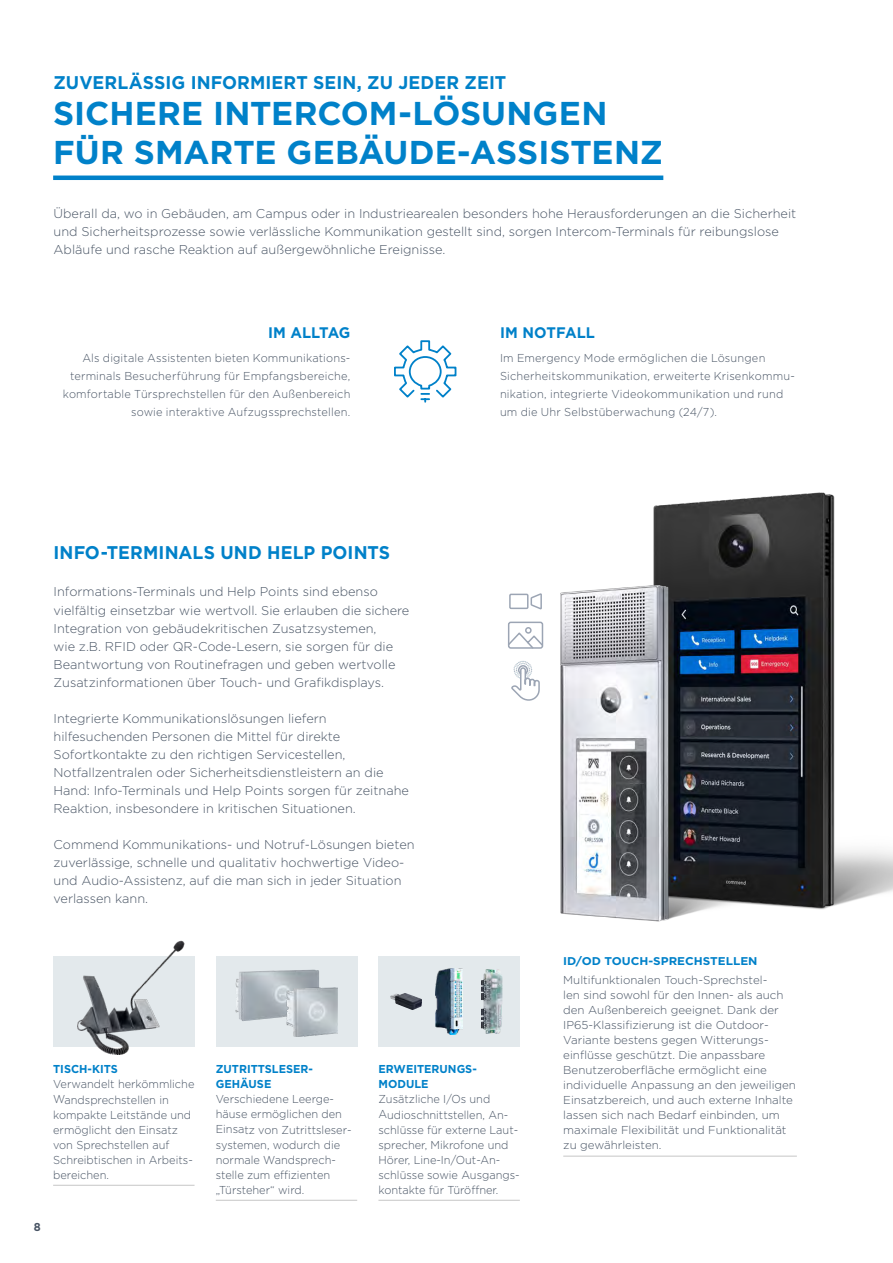
<style>
.page{position:relative;width:893px;height:1263px;background:#fff}
.page>*{position:absolute;margin:0;border:0;box-sizing:border-box;transform-origin:0 0}
.t1{font:700 33px/39px "Gotham";color:#0081c9}
.t2{font:700 18.3px "Gotham";letter-spacing:.005em;color:#0081c9;scale:.96 1}
.t3{font:700 15.3px "Gotham";letter-spacing:.005em;color:#0081c9;scale:.96 1}
.t4{font:700 15.3px "Gotham";letter-spacing:-.015em;color:#0081c9;scale:.96 1}
.t5{font:300 12.75px/18px "Gotham";color:#485464}
.t6{font:300 11.55px/15px "Gotham";color:#485464;scale:.96 1}
.t7{font:300 11.55px/15px "Gotham";color:#485464}
.t8{font:700 11.55px/15px "Gotham";color:#0081c9;scale:.96 1}
.t9{font:700 11.55px "Gotham";color:#485464;scale:.96 1}
.t10{font:700 11.25px "Gotham";color:#0081c9;scale:1.05 1}
</style>
<div class="page">
<img style="left:653px;top:492px;width:240px;height:418px">
<img style="left:507px;top:561px;width:285px;height:361px">
<div style="left:53px;top:956px;width:142px;height:90px;background:#e3e9ec"></div>
<div style="left:378px;top:956px;width:142px;height:90px;background:#e3e9ec"></div>
<svg style="left:216px;top:956px;width:141px;height:90px;background:#d8dee2"></svg>
<img style="left:481px;top:969px;width:21px;height:65px">
<img style="left:390px;top:993px;width:32px;height:17px">
<img style="left:435px;top:968px;width:28px;height:67px">
<svg style="left:394px;top:340px;width:63px;height:63px"></svg>
<img style="left:236px;top:969px;width:77px;height:21px">
<img style="left:287px;top:987px;width:51px;height:50px">
<img style="left:78px;top:941px;width:107px;height:113px">
<hr style="left:563px;top:1156px;width:234px;height:1px;background:#c6c6c6">
<hr style="left:53px;top:176px;width:610px;height:4px;background:#0081c9">
<hr style="left:216px;top:1200px;width:141px;height:1px;background:#c6c6c6">
<hr style="left:378px;top:1200px;width:142px;height:1px;background:#c6c6c6">
<hr style="left:53px;top:1185px;width:142px;height:1px;background:#c6c6c6">
<h2 class="t2" style="left:54px;top:70px;width:473px">ZUVERLÄSSIG INFORMIERT SEIN, ZU JEDER ZEIT</h2>
<h1 class="t1" style="left:53px;top:94px;width:612px">SICHERE INTERCOM-LÖSUNGEN<br>FÜR SMARTE GEBÄUDE-ASSISTENZ</h1>
<p class="t5" style="left:54px;top:205px;width:744px">Überall da, wo in Gebäuden, am Campus oder in Industriearealen besonders hohe Herausforderungen an die Sicherheit und Sicherheitsprozesse sowie verlässliche Kommunikation gestellt sind, sorgen Intercom-Terminals für reibungslose<br>Abläufe und rasche Reaktion auf außergewöhnliche Ereignisse.</p>
<p class="t4" style="left:268px;top:323px;width:87px">IM ALLTAG</p>
<p class="t6" style="left:63px;top:349px;width:301px;line-height:18px;text-align:right">Als digitale Assistenten bieten Kommunikations&shy;terminals Besucherführung für Empfangsbereiche, komfortable Türsprechstellen für den Außenbereich sowie interaktive Aufzugssprechstellen.</p>
<p class="t3" style="left:500px;top:323px;width:100px">IM NOTFALL</p>
<p class="t6" style="left:500px;top:349px;width:309px;line-height:18px">Im Emergency Mode ermöglichen die Lösungen Sicherheitskommunikation, erweiterte Krisenkommu&shy;nikation, integrierte Videokommunikation und rund um die Uhr Selbstüberwachung (24/7).</p>
<h2 class="t2" style="left:54px;top:540px;width:352px">INFO-TERMINALS UND HELP POINTS</h2>
<p class="t5" style="left:54px;top:583px;width:357px">Informations-Terminals und Help Points sind ebenso vielfältig einsetzbar wie wertvoll. Sie erlauben die sichere Integration von gebäudekritischen Zusatzsystemen,<br>wie z.B. RFID oder QR-Code-Lesern, sie sorgen für die Beantwortung von Routinefragen und geben wertvolle Zusatzinformationen über Touch- und Grafikdisplays.</p>
<p class="t5" style="left:54px;top:709px;width:357px">Integrierte Kommunikationslösungen liefern hilfesuchenden Personen die Mittel für direkte Sofortkontakte zu den richtigen Servicestellen, Notfallzentralen oder Sicherheitsdienstleistern an die Hand: Info-Terminals und Help Points sorgen für zeitnahe Reaktion, insbesondere in kritischen Situationen.</p>
<p class="t5" style="left:54px;top:835px;width:363px">Commend Kommunikations- und Notruf-Lösungen bieten zuverlässige, schnelle und qualitativ hochwertige Video&shy;und Audio-Assistenz, auf die man sich in jeder Situation verlassen kann.</p>
<p class="t8" style="left:53px;top:1062px;width:69px">TISCH-KITS</p>
<p class="t6" style="left:53px;top:1076px;width:149px">Verwandelt herkömmliche<br>Wandsprechstellen in kompakte Leitstände und ermöglicht den Einsatz von Sprechstellen auf<br>Schreibtischen in Arbeits&shy;bereichen.</p>
<p class="t9" style="left:34px;top:1219px;width:9px">8</p>
<p class="t8" style="left:216px;top:1062px;width:103px">ZUTRITTSLESER-<br>GEHÄUSE</p>
<p class="t6" style="left:216px;top:1091px;width:143px">Verschiedene Leerge&shy;häuse ermöglichen den<br>Einsatz von Zutrittsleser&shy;systemen, wodurch die normale Wandsprech&shy;stelle zum effizienten „Türsteher“ wird.</p>
<p class="t8" style="left:378px;top:1062px;width:104px">ERWEITERUNGS-<br>MODULE</p>
<p class="t6" style="left:378px;top:1091px;width:149px">Zusätzliche I/Os und<br>Audioschnittstellen, An&shy;schlüsse für externe Laut&shy;sprecher, Mikrofone und<br>Hörer, Line-In/Out-An&shy;schlüsse sowie Ausgangs&shy;kontakte für Türöffner.</p>
<p class="t10" style="left:563px;top:954px;width:187px">ID/OD TOUCH-SPRECHSTELLEN</p>
<p class="t7" style="left:563px;top:972px;width:234px">Multifunktionalen Touch-Sprechstel-<br>len sind sowohl für den Innen- als auch den Außenbereich geeignet. Dank der IP65-Klassifizierung ist die Outdoor-Variante bestens gegen Witterungs&shy;einflüsse geschützt. Die anpassbare Benutzeroberfläche ermöglicht eine individuelle Anpassung an den jeweiligen Einsatzbereich, und auch externe Inhalte lassen sich nach Bedarf einbinden, um maximale Flexibilität und Funktionalität zu gewährleisten.</p>
</div>
